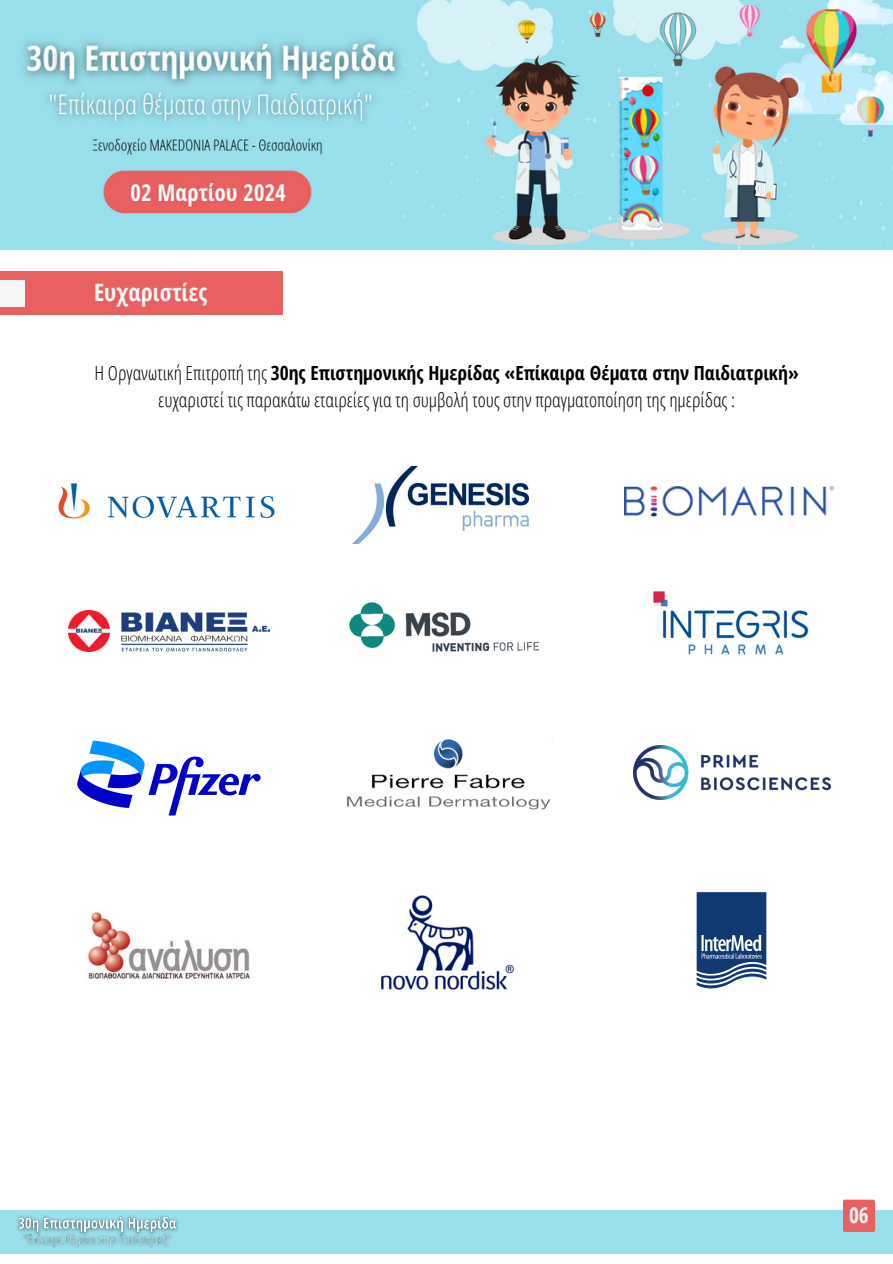
<style>
.page{position:relative;width:893px;height:1264px;background:#fff}
.page>*{position:absolute;margin:0;border:0;box-sizing:border-box;transform-origin:0 0}
.t1{font:700 24px "Open Sans Condensed";color:#f5f6f6}
.t2{font:700 21.3px "Open Sans Condensed";color:#fcfbfb}
.t3{font:300 19.5px/27px "Open Sans Condensed";color:#000;text-align:center}
.s1{font-weight:700}
</style>
<div class="page">
<img style="left:0;top:0;width:892px;height:249px">
<div style="left:0;top:1209px;width:892px;height:44px;background:#99dfec"></div>
<div style="left:842px;top:1199px;width:33px;height:32px;background:#e86060;border-radius:2px"></div>
<img style="left:17px;top:1215px;width:161px;height:17px">
<img style="left:19px;top:1229px;width:156px;height:19px">
<img style="left:69px;top:610px;width:200px;height:41px">
<img style="left:78px;top:740px;width:182px;height:75px">
<img style="left:353px;top:467px;width:175px;height:76px">
<img style="left:349px;top:602px;width:191px;height:50px">
<img style="left:696px;top:892px;width:71px;height:97px">
<div style="left:0;top:272px;width:283px;height:43px;background:#e86060"></div>
<div style="left:0;top:280px;width:25px;height:27px;background:#f5f6f6"></div>
<img style="left:58px;top:483px;width:217px;height:36px">
<img style="left:624px;top:486px;width:211px;height:30px">
<img style="left:653px;top:591px;width:156px;height:64px">
<img style="left:347px;top:739px;width:204px;height:71px">
<img style="left:633px;top:745px;width:197px;height:54px">
<img style="left:87px;top:911px;width:163px;height:68px">
<img style="left:381px;top:895px;width:132px;height:94px">
<p class="t1" style="left:94px;top:276px;width:115px">Ευχαριστίες</p>
<p class="t3" style="left:94px;top:359px;width:705px">Η Οργανωτική Επιτροπή της <span class="s1">30ης Επιστημονικής Ημερίδας «Επίκαιρα Θέματα στην Παιδιατρική» </span>ευχαριστεί τις παρακάτω εταιρείες για τη συμβολή τους στην πραγματοποίηση της ημερίδας :</p>
<h1 class="t2" style="left:849px;top:1200px;width:21px">06</h1>
</div>
